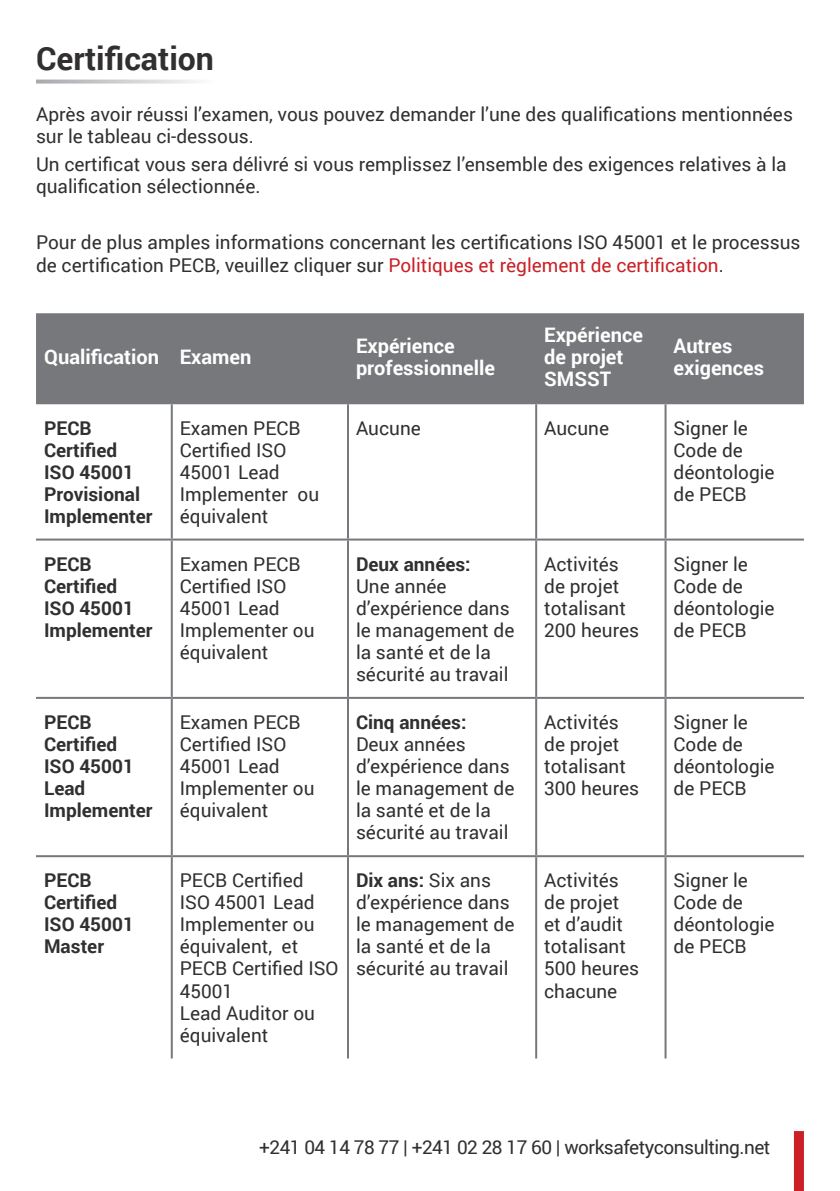
<style>
.page{position:relative;width:840px;height:1191px;background:#fff}
.page>*{position:absolute;margin:0;border:0;box-sizing:border-box;transform-origin:0 0}
.t1{font:700 32px "Roboto";color:#312f30}
.t2{font:700 20px/22px "Roboto";color:#fff}
.Bullet_Points{font:19px/22px "Roboto";color:#312f30}
.t3{font:700 19px/22px "Roboto";color:#312f30}
.Bullet_Points-2{font:19px "Roboto";letter-spacing:-.025em;color:#312f30}
.s1{color:#ca2026}
.s2{font-weight:700}
</style>
<div class="page">
<div style="left:793px;top:1131px;width:10px;height:60px;background:#ca2026"></div>
<svg style="left:36px;top:80px;width:161px;height:4px"></svg>
<div style="left:36px;top:313px;width:767px;height:89px;background:#76787b"></div>
<hr style="left:36px;top:855px;width:136px;height:2px;background:#76787b">
<hr style="left:172px;top:855px;width:176px;height:2px;background:#76787b">
<hr style="left:348px;top:855px;width:188px;height:2px;background:#76787b">
<hr style="left:536px;top:855px;width:129px;height:2px;background:#76787b">
<hr style="left:665px;top:855px;width:138px;height:2px;background:#76787b">
<hr style="left:171px;top:404px;width:2px;height:134px;background:#76787b">
<hr style="left:347px;top:404px;width:2px;height:134px;background:#76787b">
<hr style="left:535px;top:404px;width:2px;height:134px;background:#76787b">
<hr style="left:664px;top:404px;width:2px;height:134px;background:#76787b">
<hr style="left:36px;top:538px;width:136px;height:2px;background:#76787b">
<hr style="left:172px;top:538px;width:176px;height:2px;background:#76787b">
<hr style="left:171px;top:540px;width:2px;height:157px;background:#76787b">
<hr style="left:348px;top:538px;width:188px;height:2px;background:#76787b">
<hr style="left:347px;top:540px;width:2px;height:157px;background:#76787b">
<hr style="left:536px;top:538px;width:129px;height:2px;background:#76787b">
<hr style="left:535px;top:540px;width:2px;height:157px;background:#76787b">
<hr style="left:665px;top:538px;width:138px;height:2px;background:#76787b">
<hr style="left:664px;top:540px;width:2px;height:157px;background:#76787b">
<hr style="left:36px;top:697px;width:136px;height:2px;background:#76787b">
<hr style="left:172px;top:697px;width:176px;height:2px;background:#76787b">
<hr style="left:171px;top:699px;width:2px;height:156px;background:#76787b">
<hr style="left:348px;top:697px;width:188px;height:2px;background:#76787b">
<hr style="left:347px;top:699px;width:2px;height:156px;background:#76787b">
<hr style="left:536px;top:697px;width:129px;height:2px;background:#76787b">
<hr style="left:535px;top:699px;width:2px;height:156px;background:#76787b">
<hr style="left:665px;top:697px;width:138px;height:2px;background:#76787b">
<hr style="left:664px;top:699px;width:2px;height:156px;background:#76787b">
<hr style="left:171px;top:857px;width:2px;height:201px;background:#76787b">
<hr style="left:347px;top:857px;width:2px;height:201px;background:#76787b">
<hr style="left:535px;top:857px;width:2px;height:201px;background:#76787b">
<hr style="left:664px;top:857px;width:2px;height:201px;background:#76787b">
<hr style="left:36px;top:402px;width:136px;height:2px;background:#76787b">
<hr style="left:172px;top:402px;width:176px;height:2px;background:#76787b">
<hr style="left:348px;top:402px;width:188px;height:2px;background:#76787b">
<hr style="left:536px;top:402px;width:129px;height:2px;background:#76787b">
<hr style="left:665px;top:402px;width:138px;height:2px;background:#76787b">
<p class="t1" style="left:36px;top:36px;width:179px">Certification</p>
<p class="Bullet_Points" style="left:36px;top:103px;width:758px">Après avoir réussi l’examen, vous pouvez demander l’une des qualifications mentionnées sur le tableau ci-dessous.</p>
<p class="Bullet_Points" style="left:36px;top:152px;width:751px">Un certificat vous sera délivré si vous remplissez l’ensemble des exigences relatives à la qualification sélectionnée.</p>
<p class="Bullet_Points" style="left:36px;top:230px;width:765px;line-height:22.8px">Pour de plus amples informations concernant les certifications ISO 45001 et le processus de certification PECB, veuillez cliquer sur <span class="s1">Politiques et règlement de certification</span>.</p>
<p class="t2" style="left:44px;top:345px;width:116px">Qualification</p>
<p class="t2" style="left:180px;top:345px;width:73px">Examen</p>
<p class="t2" style="left:356px;top:334px;width:100px">Expérience</p>
<p class="t2" style="left:356px;top:356px;width:140px">professionnelle</p>
<p class="t2" style="left:544px;top:323px;width:100px">Expérience de projet<br>SMSST</p>
<p class="t2" style="left:673px;top:334px;width:60px">Autres</p>
<p class="t2" style="left:673px;top:356px;width:92px">exigences</p>
<p class="t3" style="left:44px;top:416px;width:75px">PECB<br>Certified</p>
<p class="t3" style="left:44px;top:460px;width:91px">ISO 45001</p>
<p class="t3" style="left:44px;top:482px;width:110px">Provisional<br>Implementer</p>
<p class="t3" style="left:44px;top:552px;width:75px">PECB<br>Certified</p>
<p class="t3" style="left:44px;top:596px;width:110px">ISO 45001<br>Implementer</p>
<p class="t3" style="left:44px;top:710px;width:75px">PECB<br>Certified</p>
<p class="t3" style="left:44px;top:754px;width:91px">ISO 45001</p>
<p class="t3" style="left:44px;top:776px;width:110px">Lead<br>Implementer</p>
<p class="t3" style="left:44px;top:869px;width:75px">PECB<br>Certified</p>
<p class="t3" style="left:44px;top:913px;width:91px">ISO 45001</p>
<p class="t3" style="left:44px;top:935px;width:61px">Master</p>
<p class="Bullet_Points" style="left:180px;top:416px;width:141px">Examen PECB<br>Certified ISO<br>45001 Lead<br>Implementer ou équivalent</p>
<p class="Bullet_Points" style="left:356px;top:416px;width:66px">Aucune</p>
<p class="Bullet_Points" style="left:544px;top:416px;width:66px">Aucune</p>
<p class="Bullet_Points" style="left:673px;top:416px;width:103px">Signer le<br>Code de déontologie de PECB</p>
<p class="Bullet_Points" style="left:180px;top:552px;width:136px">Examen PECB<br>Certified ISO<br>45001 Lead<br>Implementer ou équivalent</p>
<p class="Bullet_Points" style="left:356px;top:552px;width:160px"><span class="s2">Deux années:<br></span>Une année d’expérience dans le management de la santé et de la sécurité au travail</p>
<p class="Bullet_Points" style="left:544px;top:552px;width:96px">Activités de projet totalisant<br>200 heures</p>
<p class="Bullet_Points" style="left:673px;top:552px;width:103px">Signer le<br>Code de déontologie de PECB</p>
<p class="Bullet_Points" style="left:180px;top:710px;width:136px">Examen PECB<br>Certified ISO<br>45001 Lead<br>Implementer ou équivalent</p>
<p class="Bullet_Points" style="left:356px;top:710px;width:160px"><span class="s2">Cinq années:<br></span>Deux années d’expérience dans le management de la santé et de la sécurité au travail</p>
<p class="Bullet_Points" style="left:544px;top:710px;width:96px">Activités de projet totalisant<br>300 heures</p>
<p class="Bullet_Points" style="left:673px;top:710px;width:103px">Signer le<br>Code de déontologie de PECB</p>
<p class="Bullet_Points" style="left:180px;top:869px;width:160px">PECB Certified<br>ISO 45001 Lead<br>Implementer ou équivalent, et<br>PECB Certified ISO<br>45001</p>
<p class="Bullet_Points" style="left:180px;top:1001px;width:137px">Lead Auditor ou équivalent</p>
<p class="Bullet_Points" style="left:356px;top:869px;width:160px"><span class="s2">Dix ans:</span> Six ans d’expérience dans le management de la santé et de la sécurité au travail</p>
<p class="Bullet_Points" style="left:544px;top:869px;width:96px">Activités de projet et d’audit totalisant<br>500 heures chacune</p>
<p class="Bullet_Points" style="left:673px;top:869px;width:103px">Signer le<br>Code de déontologie de PECB</p>
<p class="Bullet_Points-2" style="left:259px;top:1134px;width:512px">+241 04 14 78 77 | +241 02 28 17 60 | worksafetyconsulting.net</p>
</div>
